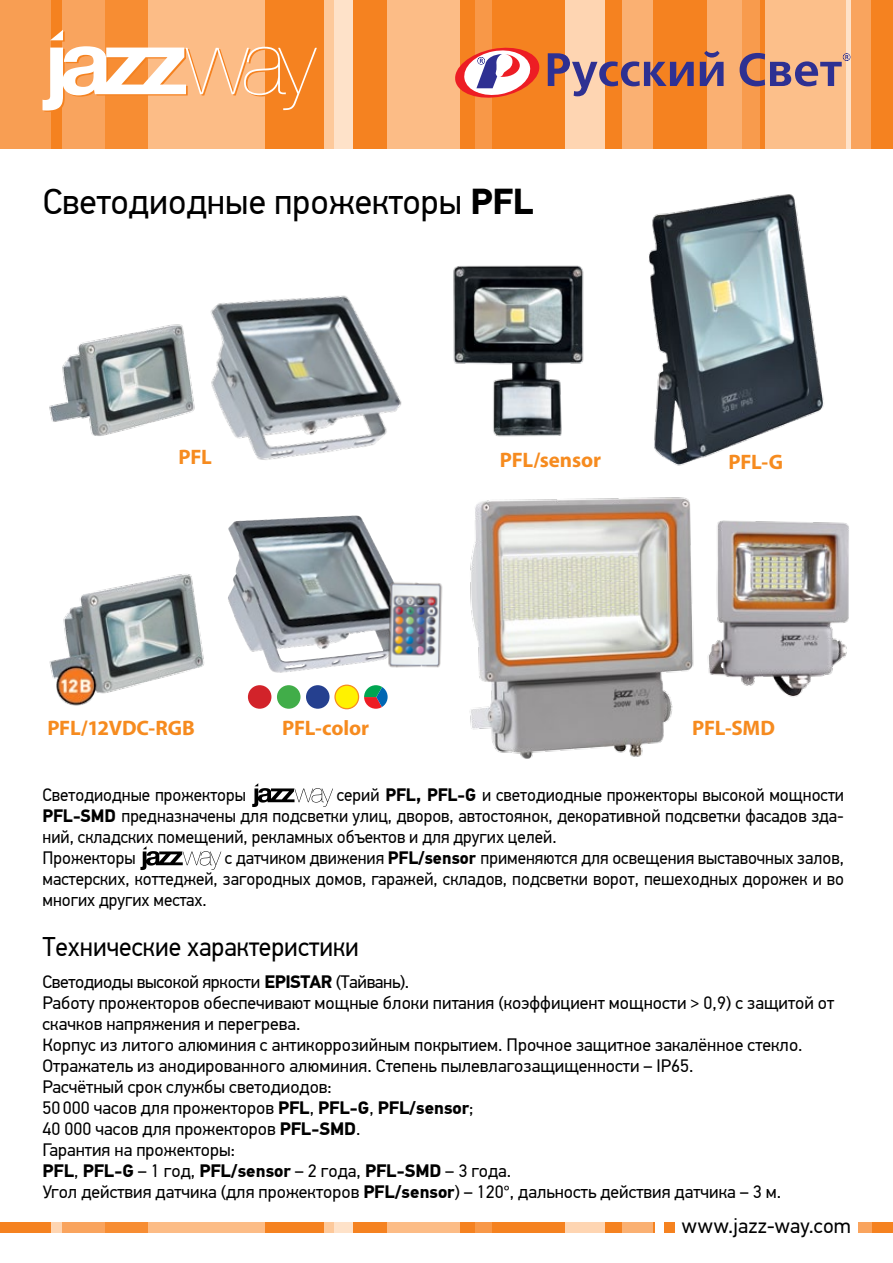
<style>
.page{position:relative;width:893px;height:1263px;background:#fff}
.page>*{position:absolute;margin:0;border:0;box-sizing:border-box;transform-origin:0 0}
.t1{font:36px "PF Din Text Pro";color:#000}
.t2{font:27px "PF Din Text Pro";color:#000;scale:.96 1}
.t3{font:700 21px "Myriad Pro";letter-spacing:-.01em;color:#f68b1f}
.t4{font:21px "PF Din Text Pro";letter-spacing:.01em;color:#000}
.t5{font:18px/21px "PF Din Text Pro";color:#000}
.t6{font:18px/21px "PF Din Text Pro";color:#000;scale:.96 1}
.s1{font-weight:700}
.s2{font-family:"Myriad Pro"}
</style>
<div class="page">
<div style="left:0;top:1223px;width:51px;height:10px;background:#f58220"></div>
<div style="left:51px;top:1223px;width:12px;height:10px;background:#fed5b2"></div>
<div style="left:63px;top:1223px;width:24px;height:10px;background:#f9a45e"></div>
<div style="left:87px;top:1223px;width:18px;height:10px;background:#f9a45e"></div>
<div style="left:105px;top:1223px;width:43px;height:10px;background:#f78d33"></div>
<div style="left:148px;top:1223px;width:118px;height:10px;background:#fcbc86"></div>
<div style="left:266px;top:1223px;width:58px;height:10px;background:#f58220"></div>
<div style="left:324px;top:1223px;width:11px;height:10px;background:#fdc99b"></div>
<div style="left:335px;top:1223px;width:18px;height:10px;background:#fee2c9"></div>
<div style="left:353px;top:1223px;width:35px;height:10px;background:#f58220"></div>
<div style="left:388px;top:1223px;width:73px;height:10px;background:#fcbc86"></div>
<div style="left:475px;top:1223px;width:17px;height:10px;background:#f89848"></div>
<div style="left:461px;top:1223px;width:14px;height:10px;background:#f58220"></div>
<div style="left:492px;top:1223px;width:73px;height:10px;background:#f58220"></div>
<div style="left:565px;top:1223px;width:40px;height:10px;background:#fed5b2"></div>
<div style="left:605px;top:1223px;width:18px;height:10px;background:#f58220"></div>
<div style="left:623px;top:1223px;width:31px;height:10px;background:#fab072"></div>
<div style="left:654px;top:1223px;width:53px;height:10px;background:#f58220"></div>
<div style="left:831px;top:1223px;width:41px;height:10px;background:#f9a45e"></div>
<div style="left:872px;top:1223px;width:21px;height:10px;background:#f58220"></div>
<div style="left:655px;top:1218px;width:203px;height:20px;background:#fff"></div>
<div style="left:0;top:0;width:51px;height:149px;background:#f89e53"></div>
<div style="left:51px;top:0;width:12px;height:149px;background:#f58220"></div>
<div style="left:63px;top:0;width:24px;height:149px;background:#f9a45e"></div>
<div style="left:87px;top:0;width:18px;height:149px;background:#f9a45e"></div>
<div style="left:105px;top:0;width:43px;height:149px;background:#f78d33"></div>
<div style="left:148px;top:0;width:118px;height:149px;background:#fcbc86"></div>
<div style="left:266px;top:0;width:58px;height:149px;background:#f58220"></div>
<div style="left:324px;top:0;width:11px;height:149px;background:#fdc99b"></div>
<div style="left:335px;top:0;width:18px;height:149px;background:#fee2c9"></div>
<div style="left:353px;top:0;width:35px;height:149px;background:#f58220"></div>
<div style="left:388px;top:0;width:73px;height:149px;background:#fcbc86"></div>
<div style="left:475px;top:0;width:17px;height:149px;background:#f89848"></div>
<div style="left:461px;top:0;width:14px;height:149px;background:#f58220"></div>
<div style="left:492px;top:0;width:73px;height:149px;background:#f58220"></div>
<div style="left:565px;top:0;width:40px;height:149px;background:#fed5b2"></div>
<div style="left:605px;top:0;width:18px;height:149px;background:#f58220"></div>
<div style="left:623px;top:0;width:31px;height:149px;background:#fab072"></div>
<div style="left:654px;top:0;width:53px;height:149px;background:#f58220"></div>
<div style="left:707px;top:0;width:36px;height:149px;background:#fab072"></div>
<div style="left:743px;top:0;width:17px;height:149px;background:#f89b4d"></div>
<div style="left:760px;top:0;width:6px;height:149px;background:#f58220"></div>
<div style="left:766px;top:0;width:80px;height:149px;background:#fcbf8a"></div>
<div style="left:846px;top:0;width:6px;height:149px;background:#fee2c9"></div>
<div style="left:852px;top:0;width:20px;height:149px;background:#f9a45e"></div>
<div style="left:872px;top:0;width:21px;height:149px;background:#f58220"></div>
<div style="left:664px;top:1223px;width:11px;height:10px;background:#f58220"></div>
<svg style="left:43px;top:30px;width:274px;height:82px"></svg>
<svg style="left:252px;top:783px;width:81px;height:24px"></svg>
<svg style="left:140px;top:846px;width:81px;height:24px"></svg>
<img style="left:210px;top:295px;width:192px;height:165px">
<img style="left:453px;top:265px;width:131px;height:172px">
<img style="left:49px;top:324px;width:146px;height:112px">
<img style="left:649px;top:194px;width:175px;height:272px">
<img style="left:228px;top:515px;width:164px;height:158px">
<img style="left:385px;top:578px;width:58px;height:95px">
<img style="left:49px;top:574px;width:155px;height:132px">
<div style="left:248px;top:685px;width:23px;height:24px;background:#d2232a;border-radius:50%"></div>
<div style="left:277px;top:685px;width:23px;height:24px;background:#41ad49;border-radius:50%"></div>
<div style="left:306px;top:685px;width:24px;height:24px;background:#25408f;border-radius:50%"></div>
<div style="left:335px;top:685px;width:24px;height:24px;background:#fff200;border-radius:50%"></div>
<div style="left:334px;top:684px;width:25px;height:25px;border:1px solid #f68b1f;border-radius:50%"></div>
<svg style="left:364px;top:685px;width:24px;height:24px"></svg>
<img style="left:469px;top:497px;width:225px;height:262px">
<img style="left:707px;top:520px;width:142px;height:177px">
<svg style="left:455px;top:45px;width:85px;height:56px"></svg>
<svg style="left:548px;top:51px;width:302px;height:45px"></svg>
<h1 class="t1" style="left:43px;top:180px;width:493px">Cветодиодные прожекторы <span class="s1">PFL</span></h1>
<p class="t3" style="left:179px;top:443px;width:35px">PFL</p>
<p class="t3" style="left:500px;top:446px;width:103px">PFL/sensor</p>
<p class="t3" style="left:728px;top:448px;width:56px">PFL-G</p>
<p class="t3" style="left:47px;top:714px;width:149px">PFL/12VDC-RGB</p>
<p class="t3" style="left:282px;top:714px;width:89px">PFL-color</p>
<p class="t3" style="left:692px;top:714px;width:84px">PFL-SMD</p>
<p class="t6" style="left:43px;top:785px;width:214px">Светодиодные прожекторы</p>
<p class="t6" style="left:43px;top:785px;width:836px;text-indent:294px">серий <span class="s1">PFL, PFL-G</span> и светодиодные прожекторы высокой мощности <span class="s1">PFL-SMD</span> предназначены для подсветки улиц, дворов, автостоянок, декоративной подсветки фасадов зда&shy;ний, складских помещений, рекламных объектов и для других целей.<br>Прожекторы</p>
<p class="t6" style="left:43px;top:848px;width:836px;text-align:justify;text-indent:182px">с датчиком движения <span class="s1">PFL/sensor</span> применяются для освещения выставочных залов, мастерских, коттеджей, загородных домов, гаражей, складов, подсветки ворот, пешеходных дорожек и во многих других местах.</p>
<h2 class="t2" style="left:43px;top:930px;width:331px">Технические характеристики</h2>
<p class="t5" style="left:43px;top:971px;width:793px">Светодиоды высокой яркости <span class="s1">EPISTAR</span> (Тайвань).<br>Работу прожекторов обеспечивают мощные блоки питания (коэффициент мощности &gt; 0,9) с защитой от скачков напряжения и перегрева.<br>Корпус из литого алюминия с антикоррозийным покрытием. Прочное защитное закалённое стекло.<br>Отражатель из анодированного алюминия. Степень пылевлагозащищенности – IP65.<br>Расчётный срок службы светодиодов:<br>50000 часов для прожекторов <span class="s1">PFL</span>, <span class="s1">PFL-G</span>, <span class="s1">PFL/sensor</span>;<br>40 000 часов для прожекторов <span class="s1">PFL-SMD</span>.<br>Гарантия на прожекторы:<br><span class="s1">PFL</span>, <span class="s1">PFL-G</span> – 1 год, <span class="s1">PFL/sensor</span> – 2 года, <span class="s1">PFL-SMD</span> – 3 года.<br>Угол действия датчика (для прожекторов <span class="s1">PFL/sensor</span>) – 120<span class="s2">°</span>, дальность действия датчика – 3 м.</p>
<p class="t4" style="left:682px;top:1213px;width:171px">www.jazz-way.com</p>
</div>
